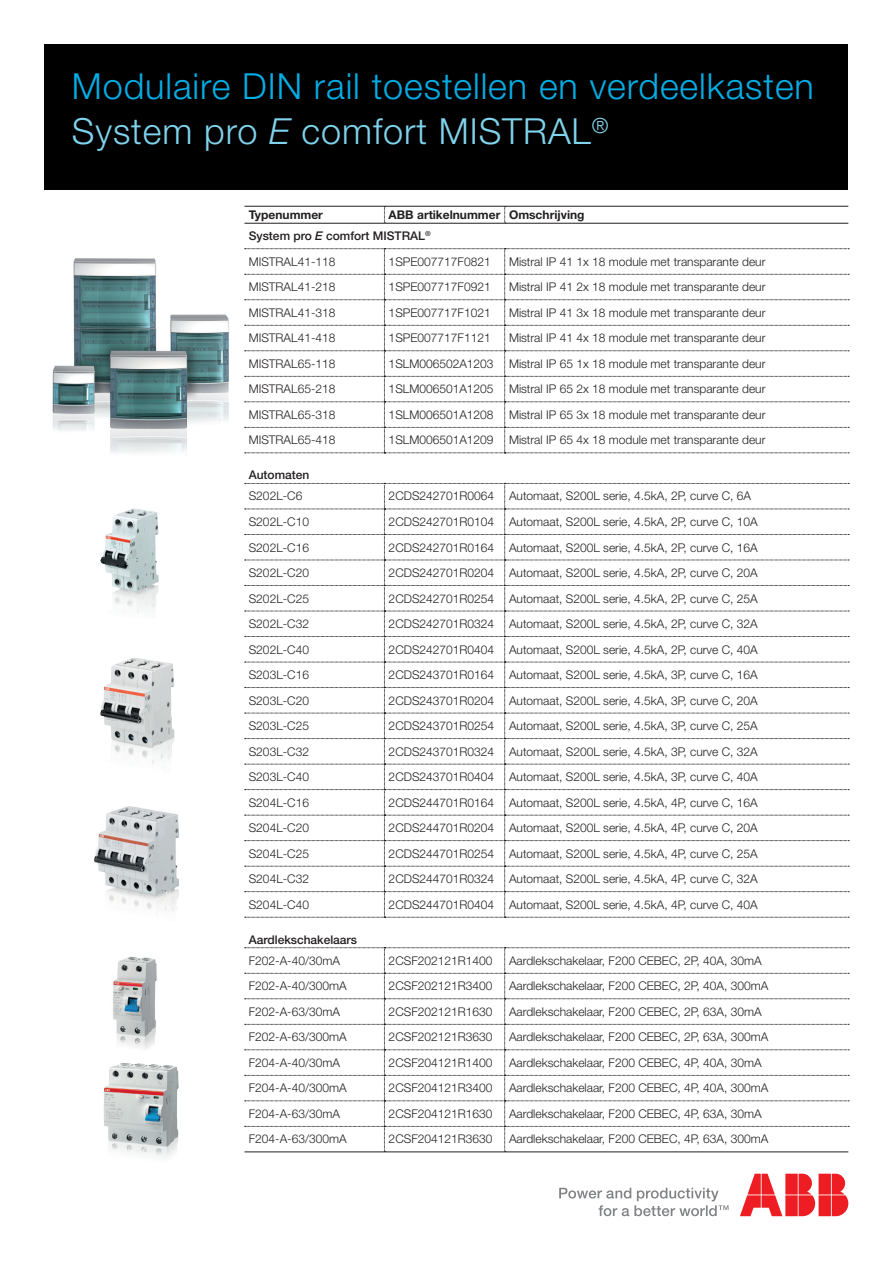
<style>
.page{position:relative;width:893px;height:1263px;background:#fff}
.page>*{position:absolute;margin:0;border:0;box-sizing:border-box;transform-origin:0 0}
.t1{font:300 36px/45.5px "Helvetica Neue LT Std";letter-spacing:.025em;color:#03ade5}
.t2{font:300 12px "Helvetica Neue LT Std";color:#231f20}
.t3{font:700 12px/21.3px "Helvetica Neue LT Std";color:#231f20}
.t4{font:500 12px "Helvetica Neue LT Std";color:#231f20}
.s1{color:#7fd3ec}
.s2{font-style:italic;color:#7fd3ec}
.s3{font-weight:500}
.s4{font-weight:500;font-style:italic}
</style>
<div class="page">
<div style="left:45px;top:45px;width:803px;height:145px;background:#000"></div>
<svg style="left:384px;top:207px;width:1px;height:16px"></svg>
<svg style="left:504px;top:207px;width:2px;height:16px"></svg>
<hr style="left:244px;top:206px;width:140px;height:1px;background:#231f20">
<hr style="left:384px;top:206px;width:121px;height:1px;background:#231f20">
<hr style="left:505px;top:206px;width:343px;height:1px;background:#231f20">
<hr style="left:244px;top:223px;width:140px;height:1px;background:#231f20">
<hr style="left:384px;top:223px;width:121px;height:1px;background:#231f20">
<hr style="left:505px;top:223px;width:343px;height:1px;background:#231f20">
<hr style="left:244px;top:1151px;width:140px;height:1px;background:#231f20">
<svg style="left:245px;top:483px;width:604px;height:435px"></svg>
<svg style="left:245px;top:947px;width:604px;height:205px"></svg>
<svg style="left:245px;top:248px;width:604px;height:206px"></svg>
<svg style="left:559px;top:1188px;width:169px;height:28px"></svg>
<svg style="left:740px;top:1174px;width:108px;height:42px"></svg>
<img style="left:104px;top:658px;width:29px;height:42px">
<img style="left:100px;top:508px;width:59px;height:105px">
<img style="left:94px;top:806px;width:84px;height:105px">
<img style="left:113px;top:956px;width:44px;height:94px">
<img style="left:52px;top:258px;width:177px;height:195px">
<img style="left:103px;top:1063px;width:76px;height:95px">
<h1 class="t1" style="left:72px;top:63px;width:744px">Modulaire DIN rail toestellen en verdeelkasten<br><span class="s1">System pro</span> <span class="s2">E</span> <span class="s1">comfort MISTRAL</span><sup>®</sup></h1>
<p class="t3" style="left:249px;top:204px;width:337px;text-indent:140px">ABB artikelnummer Omschrijving<br><span class="s3">System pro</span> <span class="s4">E</span> <span class="s3">comfort MISTRAL</span><sup>®</sup></p>
<p class="t2" style="left:249px;top:254px;width:88px">MISTRAL41-118</p>
<p class="t2" style="left:389px;top:254px;width:104px">1SPE007717F0821</p>
<p class="t2" style="left:509px;top:254px;width:258px">Mistral IP 41 1x 18 module met transparante deur</p>
<p class="t2" style="left:249px;top:280px;width:88px">MISTRAL41-218</p>
<p class="t2" style="left:389px;top:280px;width:104px">1SPE007717F0921</p>
<p class="t2" style="left:509px;top:280px;width:258px">Mistral IP 41 2x 18 module met transparante deur</p>
<p class="t2" style="left:249px;top:305px;width:88px">MISTRAL41-318</p>
<p class="t2" style="left:389px;top:305px;width:104px">1SPE007717F1021</p>
<p class="t2" style="left:509px;top:305px;width:258px">Mistral IP 41 3x 18 module met transparante deur</p>
<p class="t2" style="left:249px;top:331px;width:88px">MISTRAL41-418</p>
<p class="t2" style="left:389px;top:331px;width:104px">1SPE007717F1121</p>
<p class="t2" style="left:509px;top:331px;width:258px">Mistral IP 41 4x 18 module met transparante deur</p>
<p class="t2" style="left:249px;top:356px;width:88px">MISTRAL65-118</p>
<p class="t2" style="left:389px;top:356px;width:106px">1SLM006502A1203</p>
<p class="t2" style="left:509px;top:356px;width:258px">Mistral IP 65 1x 18 module met transparante deur</p>
<p class="t2" style="left:249px;top:382px;width:88px">MISTRAL65-218</p>
<p class="t2" style="left:389px;top:382px;width:106px">1SLM006501A1205</p>
<p class="t2" style="left:509px;top:382px;width:258px">Mistral IP 65 2x 18 module met transparante deur</p>
<p class="t2" style="left:249px;top:407px;width:88px">MISTRAL65-318</p>
<p class="t2" style="left:389px;top:407px;width:106px">1SLM006501A1208</p>
<p class="t2" style="left:509px;top:407px;width:258px">Mistral IP 65 3x 18 module met transparante deur</p>
<p class="t2" style="left:249px;top:433px;width:88px">MISTRAL65-418</p>
<p class="t2" style="left:389px;top:433px;width:106px">1SLM006501A1209</p>
<p class="t2" style="left:509px;top:433px;width:258px">Mistral IP 65 4x 18 module met transparante deur</p>
<p class="t4" style="left:249px;top:468px;width:62px">Automaten</p>
<p class="t2" style="left:249px;top:489px;width:55px">S202L-C6</p>
<p class="t2" style="left:389px;top:489px;width:364px">2CDS242701R0064 Automaat, S200L serie, 4.5kA, 2P, curve C, 6A</p>
<p class="t2" style="left:249px;top:514px;width:62px">S202L-C10</p>
<p class="t2" style="left:389px;top:514px;width:371px">2CDS242701R0104 Automaat, S200L serie, 4.5kA, 2P, curve C, 10A</p>
<p class="t2" style="left:249px;top:540px;width:62px">S202L-C16</p>
<p class="t2" style="left:389px;top:540px;width:371px">2CDS242701R0164 Automaat, S200L serie, 4.5kA, 2P, curve C, 16A</p>
<p class="t2" style="left:249px;top:565px;width:62px">S202L-C20</p>
<p class="t2" style="left:389px;top:565px;width:371px">2CDS242701R0204 Automaat, S200L serie, 4.5kA, 2P, curve C, 20A</p>
<p class="t2" style="left:249px;top:591px;width:62px">S202L-C25</p>
<p class="t2" style="left:389px;top:591px;width:371px">2CDS242701R0254 Automaat, S200L serie, 4.5kA, 2P, curve C, 25A</p>
<p class="t2" style="left:249px;top:616px;width:62px">S202L-C32</p>
<p class="t2" style="left:389px;top:616px;width:371px">2CDS242701R0324 Automaat, S200L serie, 4.5kA, 2P, curve C, 32A</p>
<p class="t2" style="left:249px;top:642px;width:62px">S202L-C40</p>
<p class="t2" style="left:389px;top:642px;width:371px">2CDS242701R0404 Automaat, S200L serie, 4.5kA, 2P, curve C, 40A</p>
<p class="t2" style="left:249px;top:667px;width:62px">S203L-C16</p>
<p class="t2" style="left:389px;top:667px;width:371px">2CDS243701R0164 Automaat, S200L serie, 4.5kA, 3P, curve C, 16A</p>
<p class="t2" style="left:249px;top:693px;width:62px">S203L-C20</p>
<p class="t2" style="left:389px;top:693px;width:371px">2CDS243701R0204 Automaat, S200L serie, 4.5kA, 3P, curve C, 20A</p>
<p class="t2" style="left:249px;top:718px;width:62px">S203L-C25</p>
<p class="t2" style="left:389px;top:718px;width:371px">2CDS243701R0254 Automaat, S200L serie, 4.5kA, 3P, curve C, 25A</p>
<p class="t2" style="left:249px;top:744px;width:62px">S203L-C32</p>
<p class="t2" style="left:389px;top:744px;width:371px">2CDS243701R0324 Automaat, S200L serie, 4.5kA, 3P, curve C, 32A</p>
<p class="t2" style="left:249px;top:769px;width:62px">S203L-C40</p>
<p class="t2" style="left:389px;top:769px;width:371px">2CDS243701R0404 Automaat, S200L serie, 4.5kA, 3P, curve C, 40A</p>
<p class="t2" style="left:249px;top:795px;width:62px">S204L-C16</p>
<p class="t2" style="left:389px;top:795px;width:371px">2CDS244701R0164 Automaat, S200L serie, 4.5kA, 4P, curve C, 16A</p>
<p class="t2" style="left:249px;top:820px;width:62px">S204L-C20</p>
<p class="t2" style="left:389px;top:820px;width:371px">2CDS244701R0204 Automaat, S200L serie, 4.5kA, 4P, curve C, 20A</p>
<p class="t2" style="left:249px;top:846px;width:62px">S204L-C25</p>
<p class="t2" style="left:389px;top:846px;width:371px">2CDS244701R0254 Automaat, S200L serie, 4.5kA, 4P, curve C, 25A</p>
<p class="t2" style="left:249px;top:871px;width:62px">S204L-C32</p>
<p class="t2" style="left:389px;top:871px;width:371px">2CDS244701R0324 Automaat, S200L serie, 4.5kA, 4P, curve C, 32A</p>
<p class="t2" style="left:249px;top:897px;width:62px">S204L-C40</p>
<p class="t2" style="left:389px;top:897px;width:371px">2CDS244701R0404 Automaat, S200L serie, 4.5kA, 4P, curve C, 40A</p>
<p class="t4" style="left:249px;top:932px;width:110px">Aardlekschakelaars</p>
<p class="t2" style="left:249px;top:953px;width:93px">F202-A-40/30mA</p>
<p class="t2" style="left:389px;top:953px;width:105px">2CSF202121R1400</p>
<p class="t2" style="left:509px;top:953px;width:254px">Aardlekschakelaar, F200 CEBEC, 2P, 40A, 30mA</p>
<p class="t2" style="left:249px;top:979px;width:99px">F202-A-40/300mA</p>
<p class="t2" style="left:389px;top:979px;width:105px">2CSF202121R3400</p>
<p class="t2" style="left:509px;top:979px;width:261px">Aardlekschakelaar, F200 CEBEC, 2P, 40A, 300mA</p>
<p class="t2" style="left:249px;top:1004px;width:93px">F202-A-63/30mA</p>
<p class="t2" style="left:389px;top:1004px;width:105px">2CSF202121R1630</p>
<p class="t2" style="left:509px;top:1004px;width:254px">Aardlekschakelaar, F200 CEBEC, 2P, 63A, 30mA</p>
<p class="t2" style="left:249px;top:1030px;width:99px">F202-A-63/300mA</p>
<p class="t2" style="left:389px;top:1030px;width:105px">2CSF202121R3630</p>
<p class="t2" style="left:509px;top:1030px;width:261px">Aardlekschakelaar, F200 CEBEC, 2P, 63A, 300mA</p>
<p class="t2" style="left:249px;top:1055px;width:93px">F204-A-40/30mA</p>
<p class="t2" style="left:389px;top:1055px;width:105px">2CSF204121R1400</p>
<p class="t2" style="left:509px;top:1055px;width:254px">Aardlekschakelaar, F200 CEBEC, 4P, 40A, 30mA</p>
<p class="t2" style="left:249px;top:1081px;width:99px">F204-A-40/300mA</p>
<p class="t2" style="left:389px;top:1081px;width:105px">2CSF204121R3400</p>
<p class="t2" style="left:509px;top:1081px;width:261px">Aardlekschakelaar, F200 CEBEC, 4P, 40A, 300mA</p>
<p class="t2" style="left:249px;top:1106px;width:93px">F204-A-63/30mA</p>
<p class="t2" style="left:389px;top:1106px;width:105px">2CSF204121R1630</p>
<p class="t2" style="left:509px;top:1106px;width:254px">Aardlekschakelaar, F200 CEBEC, 4P, 63A, 30mA</p>
<p class="t2" style="left:249px;top:1132px;width:99px">F204-A-63/300mA</p>
<p class="t2" style="left:389px;top:1132px;width:105px">2CSF204121R3630</p>
<p class="t2" style="left:509px;top:1132px;width:261px">Aardlekschakelaar, F200 CEBEC, 4P, 63A, 300mA</p>
<p class="t3" style="left:249px;top:204px;width:76px">Typenummer</p>
</div>
